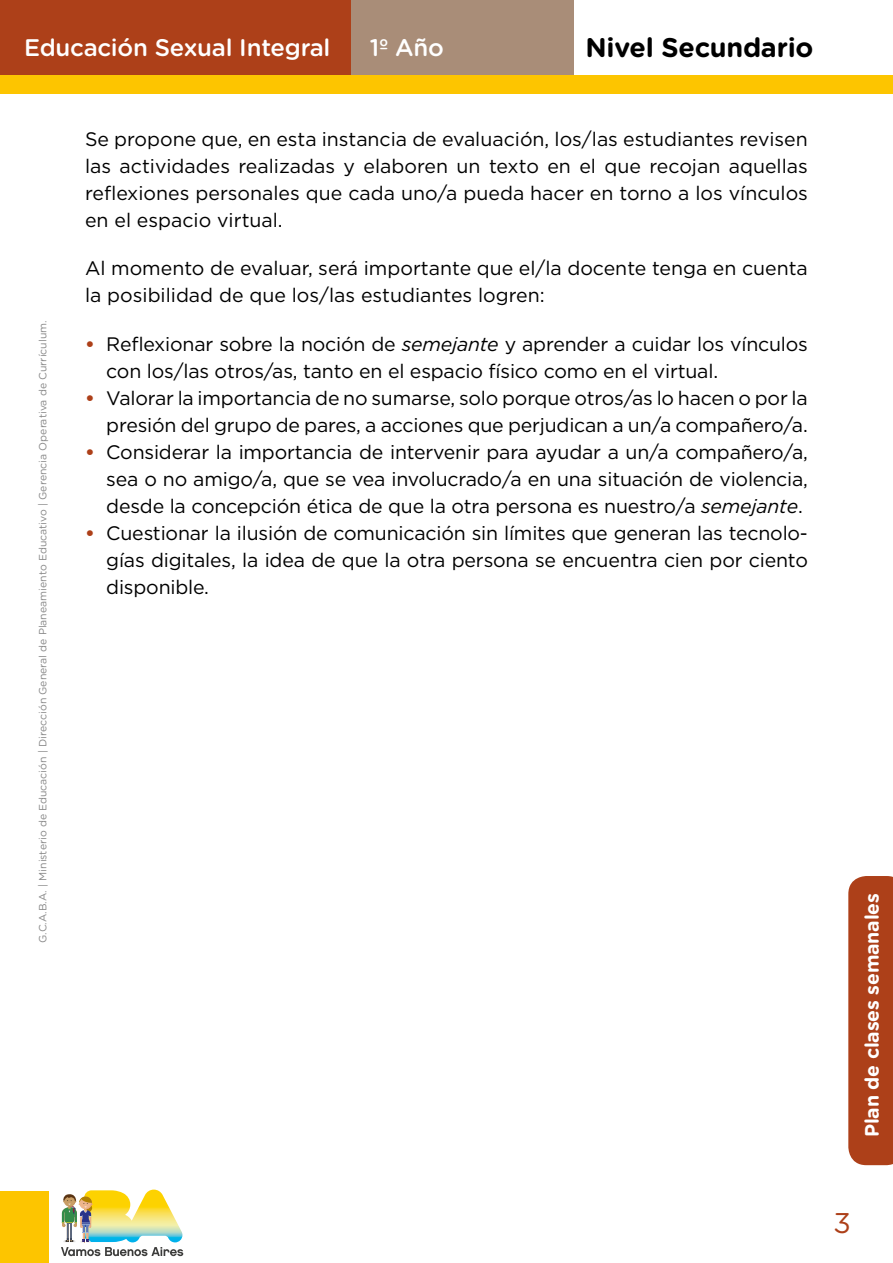
<style>
.page{position:relative;width:893px;height:1263px;background:#fff}
.page>*{position:absolute;margin:0;border:0;box-sizing:border-box;transform-origin:0 0}
.t1{font:28.5px "Gotham Rounded";color:#ad4019}
.t2{font:700 27px "Gotham Rounded";letter-spacing:-.01em;color:#000}
.t3{font:500 24px "Gotham Rounded";letter-spacing:-.01em;color:#fff}
.t4{font:19.5px/27px "Gotham";letter-spacing:-.01em;color:#000;text-align:justify}
.t5{font:700 19.5px "Gotham Rounded";letter-spacing:-.01em;color:#fff}
.t6{font:10.5px "Gotham Rounded";color:#878787}
.s1{font-weight:700;color:#ad4019}
.s2{font-style:italic}
</style>
<div class="page">
<div style="left:0;top:1191px;width:48px;height:72px;background:#fdc500"></div>
<svg style="left:61px;top:1189px;width:122px;height:67px"></svg>
<div style="left:0;top:0;width:351px;height:79px;background:#ad4019"></div>
<div style="left:351px;top:0;width:223px;height:78px;background:#a98d78"></div>
<div style="left:0;top:75px;width:893px;height:19px;background:#fdc500"></div>
<svg style="left:848px;top:876px;width:45px;height:289px;background:#af4620"></svg>
<p class="t3" style="left:24px;top:31px;width:308px">Educación Sexual Integral</p>
<p class="t3" style="left:370px;top:31px;width:76px">1º Año</p>
<h2 class="t2" style="left:585px;top:28px;width:230px">Nivel Secundario</h2>
<p class="t6" style="left:36px;top:943px;width:624px;rotate:-90deg">G.C.A.B.A. | Ministerio de Educación | Dirección General de Planeamiento Educativo | Gerencia Operativa de Currículum.</p>
<p class="t4" style="left:85px;top:125px;width:724px">Se propone que, en esta instancia de evaluación, los/las estudiantes revisen las actividades realizadas y elaboren un texto en el que recojan aquellas reflexiones personales que cada uno/a pueda hacer en torno a los vínculos en el espacio virtual.</p>
<p class="t4" style="left:85px;top:255px;width:724px">Al momento de evaluar, será importante que el/la docente tenga en cuenta la posibilidad de que los/las estudiantes logren:</p>
<p class="t4" style="left:106px;top:330px;width:703px;text-indent:-21px"><span class="s1">•</span> Reflexionar sobre la noción de <span class="s2">semejante</span> y aprender a cuidar los vínculos con los/las otros/as, tanto en el espacio físico como en el virtual.</p>
<p class="t4" style="left:85px;top:384px;width:724px;text-align:right"><span class="s1">•</span> Valorar la importancia de no sumarse, solo porque otros/as lo hacen o por la presión del grupo de pares, a acciones que perjudican a un/a compañero/a.</p>
<p class="t4" style="left:106px;top:438px;width:703px;text-indent:-21px"><span class="s1">•</span> Considerar la importancia de intervenir para ayudar a un/a compañero/a, sea o no amigo/a, que se vea involucrado/a en una situación de violencia, desde la concepción ética de que la otra persona es nuestro/a <span class="s2">semejante</span>.</p>
<p class="t4" style="left:106px;top:519px;width:703px;text-indent:-21px"><span class="s1">•</span> Cuestionar la ilusión de comunicación sin límites que generan las tecnolo&shy;gías digitales, la idea de que la otra persona se encuentra cien por ciento disponible.</p>
<p class="t5" style="left:858px;top:1137px;width:246px;rotate:-90deg">Plan de clases semanales</p>
<h1 class="t1" style="left:833px;top:1203px;width:19px">3</h1>
</div>
